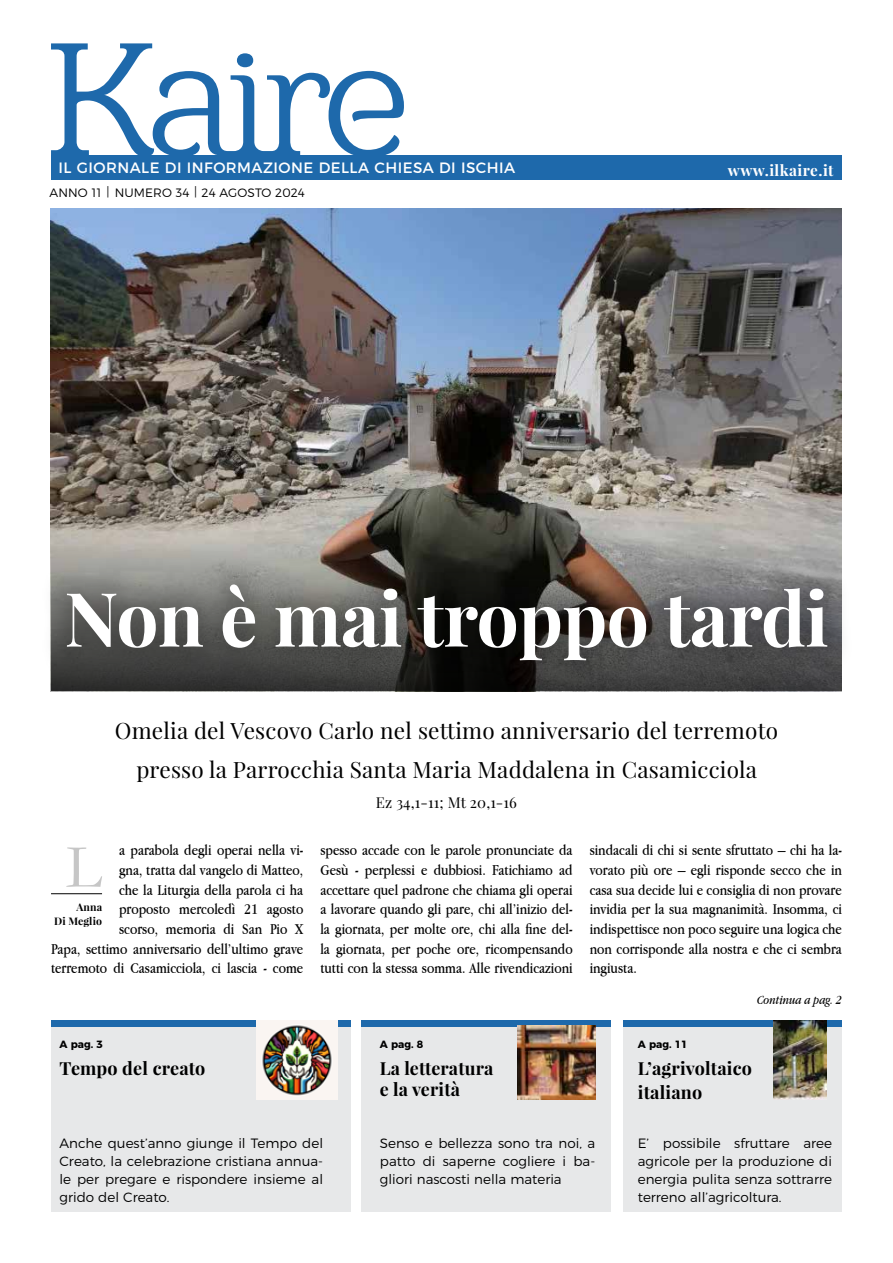
<style>
.page{position:relative;width:893px;height:1263px;background:#fff}
.page>*{position:absolute;margin:0;border:0;box-sizing:border-box;transform-origin:0 0}
.t1{font:700 75px "Playfair Display";letter-spacing:-.01em;color:#fff}
.t2{font:63px "Garamond";color:#c6c6c6}
.t3{font:22.5px/39px "Playfair Display";letter-spacing:.01em;color:#000;text-align:center}
.t4{font:700 18px/21px "Playfair Display";letter-spacing:.01em;color:#000}
.t5{font:15.75px/19.6px "Apple Garamond";color:#000;text-align:justify}
.t6{font:700 15.3px "Playfair Display";letter-spacing:.03em;color:#fff}
.t7{font:15px "Montserrat";letter-spacing:.03em;color:#fff}
.t8{font:15px "Playfair Display";letter-spacing:.01em;color:#000}
.t9{font:300 13.5px/18px "Montserrat";color:#000;text-align:justify}
.t10{font:italic 13.05px "Apple Garamond";color:#000}
.t11{font:300 12.15px "Montserrat";letter-spacing:.01em;color:#000}
.t12{font:700 10.5px "Montserrat";color:#000}
.t13{font:700 10.5px/13.5px "Playfair Display";letter-spacing:.01em;color:#000;text-align:right}
</style>
<div class="page">
<img style="left:51px;top:208px;width:791px;height:322px">
<svg style="left:51px;top:530px;width:791px;height:161px;background:#88847d"></svg>
<svg style="left:51px;top:43px;width:353px;height:112px"></svg>
<div style="left:51px;top:155px;width:791px;height:25px;background:#1e69ab"></div>
<hr style="left:51px;top:893px;width:51px;height:1px;background:#000">
<div style="left:39px;top:556px;width:816px;height:133px;background:#000;opacity:.25"></div>
<div style="left:361px;top:1021px;width:250px;height:191px;background:#e7e8e9"></div>
<div style="left:361px;top:1021px;width:250px;height:6px;background:#1e69ab"></div>
<div style="left:51px;top:1021px;width:299px;height:191px;background:#e7e8e9"></div>
<div style="left:51px;top:1021px;width:299px;height:6px;background:#1e69ab"></div>
<div style="left:624px;top:1021px;width:218px;height:191px;background:#e7e8e9"></div>
<div style="left:624px;top:1021px;width:218px;height:6px;background:#1e69ab"></div>
<img style="left:257px;top:1020px;width:80px;height:79px">
<img style="left:517px;top:1025px;width:78px;height:74px">
<img style="left:774px;top:1020px;width:52px;height:79px">
<p class="t7" style="left:58px;top:156px;width:458px">IL GIORNALE DI INFORMAZIONE DELLA CHIESA DI ISCHIA</p>
<p class="t11" style="left:50px;top:183px;width:257px">ANNO 11 | NUMERO 34 | 24 AGOSTO 2024</p>
<p class="t6" style="left:728px;top:160px;width:107px">www.ilkaire.it</p>
<h1 class="t1" style="left:64px;top:571px;width:766px">Non è mai troppo tardi</h1>
<h3 class="t3" style="left:115px;top:711px;width:665px">Omelia del Vescovo Carlo nel settimo anniversario del terremoto presso la Parrocchia Santa Maria Maddalena in Casamicciola</h3>
<p class="t8" style="left:376px;top:793px;width:143px">Ez 34,1-11; Mt 20,1-16</p>
<p class="t5" style="left:51px;top:840px;width:254px;text-align:right">a parabola degli operai nella vi-<br>gna, tratta dal vangelo di Matteo,<br>che la Liturgia della parola ci ha<br>proposto mercoledì 21 agosto<br>scorso, memoria di San Pio X<br>Papa, settimo anniversario dell’ultimo grave terremoto di Casamicciola, ci lascia - come</p>
<p class="t5" style="left:320px;top:840px;width:254px">spesso accade con le parole pronunciate da Gesù - perplessi e dubbiosi. Fatichiamo ad accettare quel padrone che chiama gli operai a lavorare quando gli pare, chi all’inizio del&shy;la giornata, per molte ore, chi alla fine del&shy;la giornata, per poche ore, ricompensando tutti con la stessa somma. Alle rivendicazioni</p>
<p class="t5" style="left:590px;top:840px;width:254px">sindacali di chi si sente sfruttato – chi ha la&shy;vorato più ore – egli risponde secco che in casa sua decide lui e consiglia di non provare invidia per la sua magnanimità. Insomma, ci indispettisce non poco seguire una logica che non corrisponde alla nostra e che ci sembra ingiusta.</p>
<h2 class="t2" style="left:66px;top:829px;width:38px">L</h2>
<p class="t13" style="left:54px;top:900px;width:49px">Anna<br>Di Meglio</p>
<p class="t12" style="left:60px;top:1036px;width:45px">A pag. 3</p>
<p class="t12" style="left:380px;top:1036px;width:45px">A pag. 8</p>
<p class="t12" style="left:638px;top:1036px;width:51px">A pag. 11</p>
<p class="t10" style="left:757px;top:992px;width:86px">Continua a pag. 2</p>
<p class="t4" style="left:60px;top:1057px;width:147px">Tempo del creato</p>
<p class="t9" style="left:60px;top:1133px;width:265px">Anche quest’anno giunge il Tempo del Creato, la celebrazione cristiana annua&shy;le per pregare e rispondere insieme al grido del Creato.</p>
<p class="t4" style="left:380px;top:1058px;width:115px">La letteratura e la verità</p>
<p class="t9" style="left:380px;top:1133px;width:217px">Senso e bellezza sono tra noi, a patto di saperne cogliere i ba&shy;gliori nascosti nella materia</p>
<p class="t4" style="left:638px;top:1056px;width:116px;line-height:24px">L’agrivoltaico italiano</p>
<p class="t9" style="left:638px;top:1133px;width:196px">E’ possibile sfruttare aree agricole per la produzione di energia pulita senza sottrarre terreno all’agricoltura.</p>
</div>
